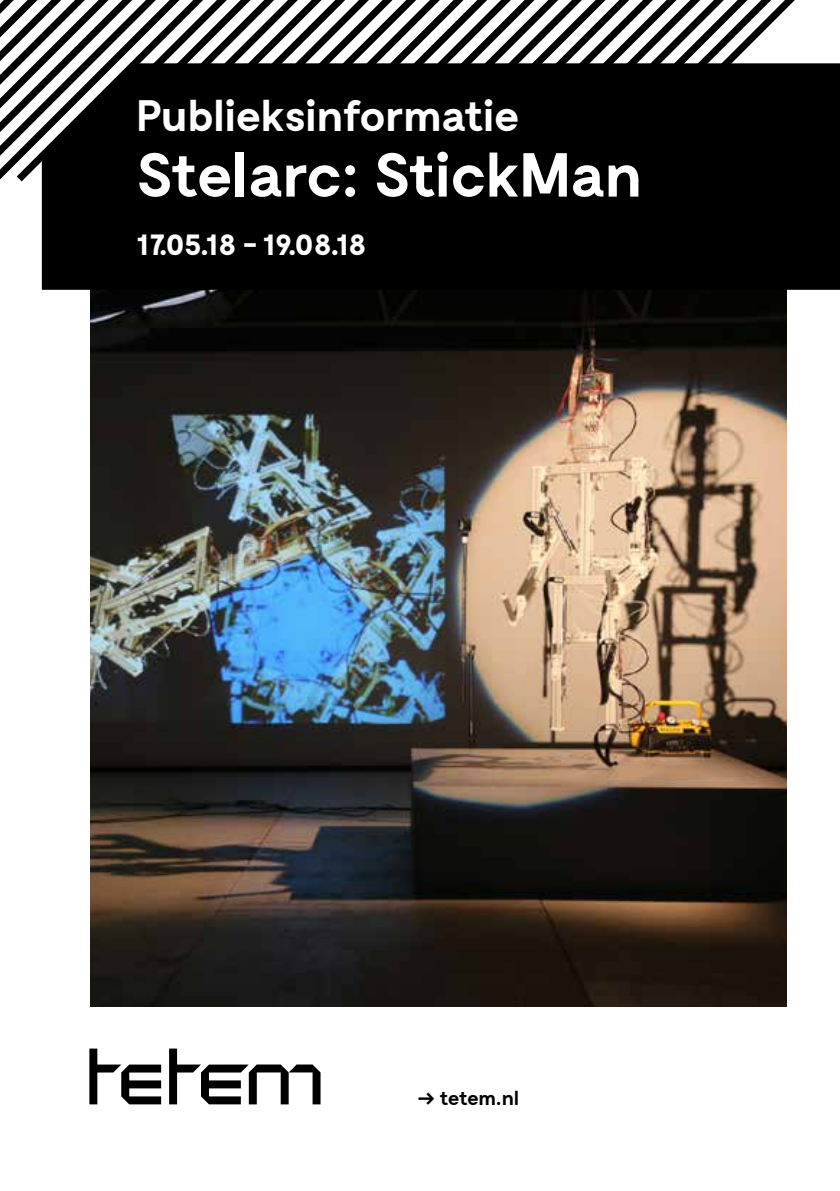
<style>
.page{position:relative;width:840px;height:1191px;background:#fff}
.page>*{position:absolute;margin:0;border:0;box-sizing:border-box;transform-origin:0 0}
.t1{font:700 62px "Moderat";letter-spacing:-.025em;color:#fff}
.t2{font:700 44px "Moderat";letter-spacing:-.025em;color:#fff}
.t3{font:700 32px "Moderat";color:#fff}
.t4{font:700 20px "Moderat";letter-spacing:-.06em;color:#000}
</style>
<div class="page">
<img style="left:91px;top:290px;width:694px;height:717px">
<svg style="left:757px;top:0;width:23px;height:38px"></svg>
<svg style="left:733px;top:0;width:24px;height:62px"></svg>
<svg style="left:709px;top:0;width:24px;height:63px"></svg>
<svg style="left:686px;top:0;width:23px;height:63px"></svg>
<svg style="left:662px;top:0;width:24px;height:63px"></svg>
<svg style="left:638px;top:0;width:24px;height:63px"></svg>
<svg style="left:615px;top:0;width:23px;height:63px"></svg>
<svg style="left:591px;top:0;width:24px;height:63px"></svg>
<svg style="left:568px;top:0;width:23px;height:63px"></svg>
<svg style="left:544px;top:0;width:24px;height:63px"></svg>
<svg style="left:520px;top:0;width:24px;height:63px"></svg>
<svg style="left:497px;top:0;width:23px;height:63px"></svg>
<svg style="left:473px;top:0;width:24px;height:63px"></svg>
<svg style="left:449px;top:0;width:24px;height:63px"></svg>
<svg style="left:426px;top:0;width:23px;height:63px"></svg>
<svg style="left:402px;top:0;width:24px;height:63px"></svg>
<svg style="left:378px;top:0;width:24px;height:63px"></svg>
<svg style="left:355px;top:0;width:23px;height:63px"></svg>
<svg style="left:331px;top:0;width:24px;height:63px"></svg>
<svg style="left:307px;top:0;width:24px;height:63px"></svg>
<svg style="left:284px;top:0;width:23px;height:63px"></svg>
<svg style="left:260px;top:0;width:24px;height:63px"></svg>
<svg style="left:237px;top:0;width:23px;height:63px"></svg>
<svg style="left:213px;top:0;width:24px;height:63px"></svg>
<svg style="left:189px;top:0;width:24px;height:63px"></svg>
<svg style="left:0;top:0;width:189px;height:189px"></svg>
<svg style="left:169px;top:1048px;width:151px;height:56px"></svg>
<svg style="left:89px;top:1048px;width:72px;height:56px"></svg>
<div style="left:42px;top:63px;width:797px;height:227px;background:#000"></div>
<p class="t2" style="left:136px;top:90px;width:385px">Publieksinformatie</p>
<h1 class="t1" style="left:136px;top:139px;width:507px">Stelarc: StickMan</h1>
<p class="t3" style="left:136px;top:226px;width:232px">17.05.18 - 19.08.18</p>
<p class="t4" style="left:417px;top:1086px;width:103px">→ tetem.nl</p>
</div>
